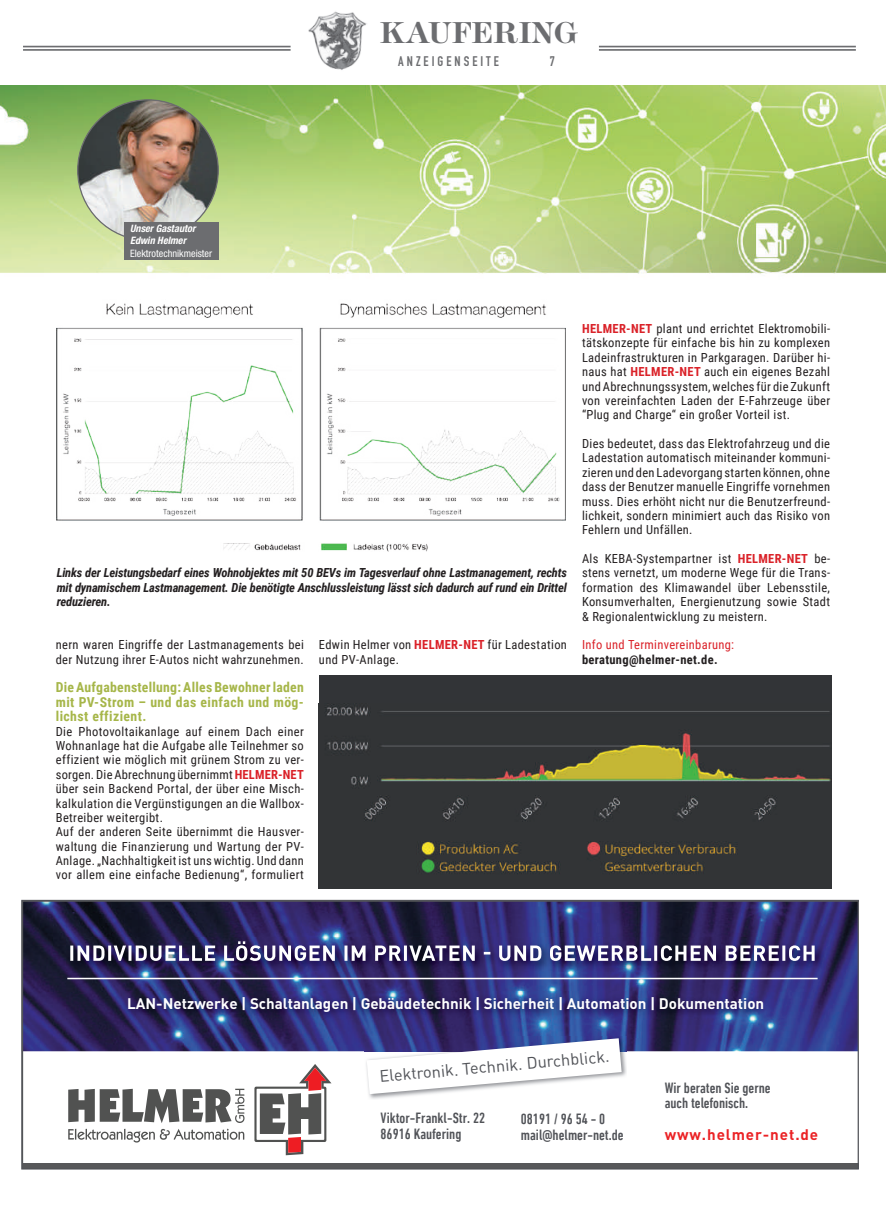
<style>
.page{position:relative;width:886px;height:1205px;background:#fff}
.page>*{position:absolute;margin:0;border:0;box-sizing:border-box;transform-origin:0 0}
.t1{font:700 31.25px "Modern Two Sxtn ITC Std";color:#6c6d70}
.t2{font:16.38px "DIN Pro";color:#515358}
.t3{font:500 condensed 15.12px/16.4px "DIN Next LT Pro";color:#515358}
.t4{font:700 15.12px "DIN Pro";color:#fff}
.t5{font:700 15.12px "DIN Pro";letter-spacing:.06em;color:#eb2225}
.t6{font:700 13.75px/14.4px "Roboto Condensed";letter-spacing:.03em;color:#a6b649;text-align:justify}
.t7{font:700 13.75px "DIN Condensed";letter-spacing:.22em;color:#6c6d70}
.t8{font:12.5px/14.4px "Roboto Condensed";letter-spacing:.03em;color:#231f20}
.t9{font:italic 700 12.5px/14.4px "Roboto Condensed";letter-spacing:-.015em;color:#231f20;text-align:justify}
.t10{font:12.5px "Roboto Condensed";letter-spacing:.025em;color:#da2128}
.t11{font:700 12.5px "Roboto Condensed";letter-spacing:.025em;color:#231f20}
.t12{font:italic 700 condensed 10.25px/12.2px "Helvetica Neue LTW1 G";color:#fff}
.t13{font:condensed 10.25px "Helvetica Neue LTW1 G";color:#fff}
.s1{font-weight:700;color:#da2128}
</style>
<div class="page">
<hr style="left:23px;top:46px;width:268px;height:1px;background:#6c6d70">
<hr style="left:23px;top:49px;width:268px;height:2px;background:#6c6d70">
<hr style="left:599px;top:46px;width:257px;height:1px;background:#6c6d70">
<hr style="left:599px;top:49px;width:257px;height:2px;background:#6c6d70">
<img style="left:308px;top:11px;width:59px;height:59px">
<svg style="left:23px;top:902px;width:834px;height:265px"></svg>
<hr style="left:67px;top:978px;width:750px;height:1px;background:#fff">
<img style="left:67px;top:938px;width:758px;height:33px">
<svg style="left:70px;top:941px;width:744px;height:20px"></svg>
<img style="left:123px;top:991px;width:642px;height:29px">
<img style="left:364px;top:1036px;width:263px;height:64px">
<svg style="left:367px;top:1038px;width:255px;height:56px"></svg>
<svg style="left:68px;top:1088px;width:176px;height:54px"></svg>
<svg style="left:254px;top:1064px;width:77px;height:91px"></svg>
<img style="left:57px;top:303px;width:508px;height:248px">
<img style="left:0;top:85px;width:886px;height:189px">
<img style="left:78px;top:100px;width:140px;height:140px;border-radius:70px">
<div style="left:124px;top:222px;width:95px;height:37px;background:#6c6d70"></div>
<div style="left:319px;top:675px;width:513px;height:214px;background:#323437"></div>
<img style="left:326px;top:704px;width:505px;height:170px">
<p class="t12" style="left:130px;top:222px;width:67px">Unser Gastautor<br>Edwin Helmer</p>
<p class="t13" style="left:130px;top:247px;width:84px">Elektrotechnikmeister</p>
<h1 class="t1" style="left:380px;top:15px;width:200px">KAUFERING</h1>
<p class="t7" style="left:398px;top:52px;width:102px">ANZEIGENSEITE</p>
<p class="t7" style="left:550px;top:52px;width:7px">7</p>
<p class="t9" style="left:57px;top:565px;width:512px">Links der Leistungsbedarf eines Wohnobjektes mit 50 BEVs im Tagesverlauf ohne Lastmanagement, rechts mit dynamischem Lastmanagement. Die benötigte Anschlussleistung lässt sich dadurch auf rund ein Drittel reduzieren.</p>
<p class="t8" style="left:56px;top:637px;width:250px">nern waren Eingriffe der Lastmanagements bei der Nutzung ihrer E-Autos nicht wahrzunehmen.</p>
<p class="t6" style="left:56px;top:680px;width:250px">Die Aufgabenstellung: Alles Bewohner laden mit PV-Strom – und das einfach und mög&shy;lichst effizient.</p>
<p class="t8" style="left:56px;top:723px;width:250px">Die Photovoltaikanlage auf einem Dach einer Wohnanlage hat die Aufgabe alle Teilnehmer so effizient wie möglich mit grünem Strom zu ver&shy;sorgen. Die Abrechnung übernimmt <span class="s1">HELMER-NET </span>über sein Backend Portal, der über eine Misch&shy;kalkulation die Vergünstigungen an die Wallbox-Betreiber weitergibt.<br>Auf der anderen Seite übernimmt die Hausver&shy;waltung die Finanzierung und Wartung der PV-Anlage. „Nachhaltigkeit ist uns wichtig. Und dann vor allem eine einfache Bedienung“, formuliert</p>
<p class="t8" style="left:319px;top:637px;width:250px">Edwin Helmer von <span class="s1">HELMER-NET</span> für Ladestation und PV-Anlage.</p>
<p class="t8" style="left:582px;top:321px;width:250px;text-align:justify"><span class="s1">HELMER-NET</span> plant und errichtet Elektromobili&shy;tätskonzepte für einfache bis hin zu komplexen Ladeinfrastrukturen in Parkgaragen. Darüber hi&shy;naus hat <span class="s1">HELMER-NET</span> auch ein eigenes Bezahl und Abrechnungssystem, welches für die Zukunft von vereinfachten Laden der E-Fahrzeuge über “Plug and Charge“ ein großer Vorteil ist.</p>
<p class="t8" style="left:582px;top:436px;width:250px;text-align:justify">Dies bedeutet, dass das Elektrofahrzeug und die Ladestation automatisch miteinander kommuni&shy;zieren und den Ladevorgang starten können, ohne dass der Benutzer manuelle Eingriffe vornehmen muss. Dies erhöht nicht nur die Benutzerfreund&shy;lichkeit, sondern minimiert auch das Risiko von Fehlern und Unfällen.</p>
<p class="t8" style="left:582px;top:551px;width:250px;text-align:justify">Als KEBA-Systempartner ist <span class="s1">HELMER-NET</span> be&shy;stens vernetzt, um moderne Wege für die Trans&shy;formation des Klimawandel über Lebensstile, Konsumverhalten, Energienutzung sowie Stadt &amp; Regionalentwicklung zu meistern.</p>
<p class="t10" style="left:582px;top:636px;width:154px">Info und Terminvereinbarung:</p>
<p class="t11" style="left:582px;top:650px;width:137px">beratung@helmer-net.de.</p>
<p class="t4" style="left:127px;top:993px;width:639px">LAN-Netzwerke | Schaltanlagen | Gebäudetechnik | Sicherheit | Automation | Dokumentation</p>
<h2 class="t2" style="left:379px;top:1065px;width:232px;rotate:-5deg">Elektronik. Technik. Durchblick.</h2>
<p class="t3" style="left:521px;top:1110px;width:104px">08191 / 96 54 - 0 mail@helmer-net.de</p>
<p class="t3" style="left:665px;top:1080px;width:107px;line-height:15.1px">Wir beraten Sie gerne auch telefonisch.</p>
<p class="t5" style="left:665px;top:1124px;width:155px">www.helmer-net.de</p>
<p class="t3" style="left:381px;top:1109px;width:106px">Viktor-Frankl-Str. 22<br>86916 Kaufering</p>
</div>
